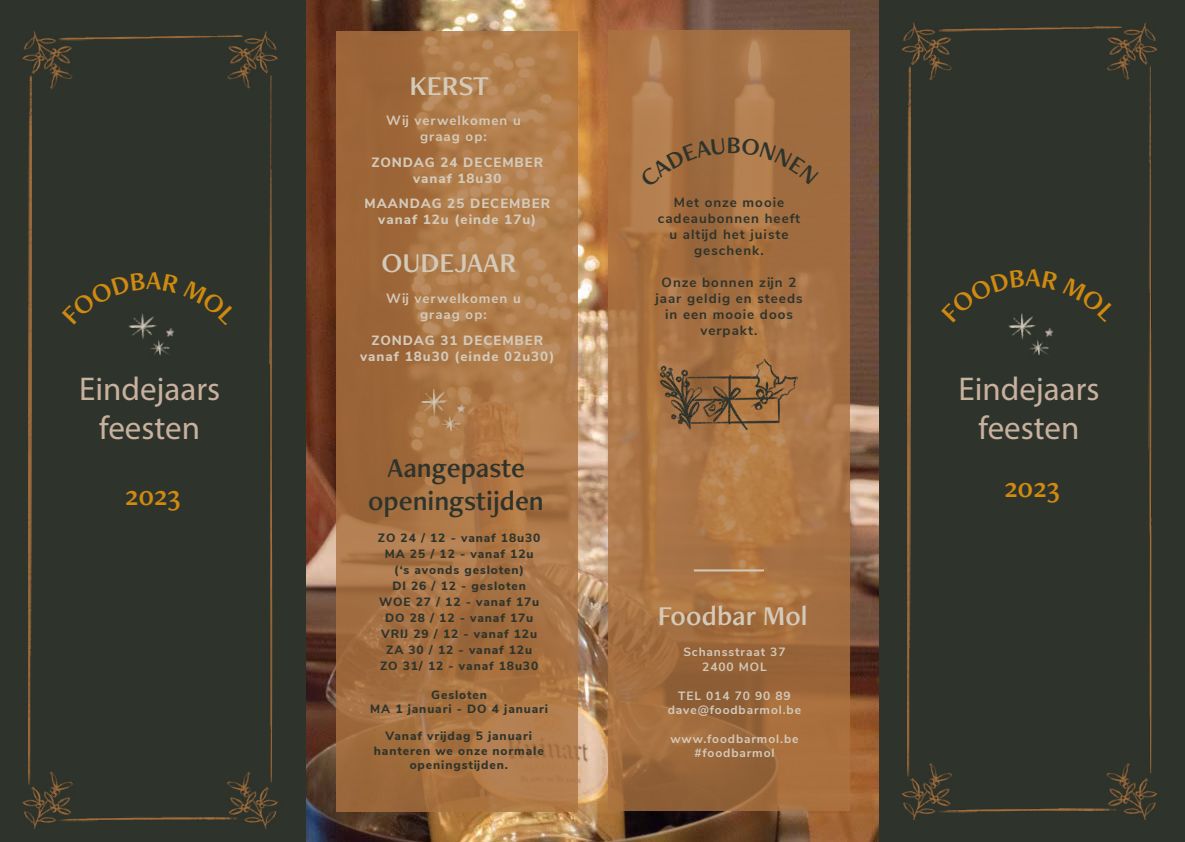
<style>
.page{position:relative;width:1185px;height:842px;background:#fff}
.page>*{position:absolute;margin:0;border:0;box-sizing:border-box;transform-origin:0 0}
.t1{font:33px/39.6px "Myriad Pro";color:#c8b19e;text-align:center}
.t2{font:28.6px "Freight Neo Pro Semi";color:#d08a10}
.t3{font:28.3px/33.9px "Freight Neo Pro Semi";color:#2e342c;text-align:center}
.t4{font:28.3px "Freight Neo Pro Semi";color:#d4caba}
.t5{font:700 13.4px/16.1px "Nunito Sans";letter-spacing:.075em;color:#2e342c;text-align:center}
.t6{font:800 13.4px/16.1px "Nunito Sans";letter-spacing:.075em;color:#d4caba;text-align:center}
.t7{font:700 13.4px/16.1px "Nunito Sans";letter-spacing:.075em;color:#d4caba;text-align:center}
.t8{font:800 12px/16px "Nunito Sans";letter-spacing:.075em;color:#2e342c;text-align:center}
.t9{font:700 12px/14.4px "Nunito Sans";letter-spacing:.075em;color:#d4caba;text-align:center}
</style>
<div class="page">
<img style="left:306px;top:0;width:573px;height:842px">
<div style="left:879px;top:0;width:306px;height:842px;background:#2e342c"></div>
<svg style="left:608px;top:30px;width:242px;height:780px;background:#a67042"></svg>
<svg style="left:336px;top:31px;width:242px;height:780px;background:#a97445"></svg>
<img style="left:908px;top:86px;width:2px;height:671px">
<img style="left:1148px;top:86px;width:4px;height:671px">
<img style="left:966px;top:27px;width:126px;height:4px">
<img style="left:966px;top:808px;width:126px;height:5px">
<img style="left:901px;top:23px;width:65px;height:63px">
<img style="left:901px;top:757px;width:65px;height:63px">
<img style="left:1092px;top:23px;width:66px;height:63px">
<img style="left:1092px;top:757px;width:66px;height:63px">
<img style="left:1008px;top:322px;width:28px;height:18px">
<img style="left:1030px;top:339px;width:19px;height:17px">
<svg style="left:1046px;top:329px;width:7px;height:7px"></svg>
<img style="left:420px;top:389px;width:28px;height:26px">
<img style="left:442px;top:415px;width:20px;height:19px">
<svg style="left:458px;top:405px;width:7px;height:7px"></svg>
<img style="left:660px;top:358px;width:138px;height:72px">
<hr style="left:694px;top:569px;width:70px;height:2px;background:#d4caba">
<div style="left:0;top:0;width:306px;height:842px;background:#2e342c"></div>
<img style="left:29px;top:94px;width:2px;height:672px">
<img style="left:269px;top:94px;width:4px;height:672px">
<img style="left:86px;top:35px;width:127px;height:5px">
<img style="left:86px;top:817px;width:127px;height:5px">
<img style="left:22px;top:31px;width:64px;height:63px">
<img style="left:22px;top:766px;width:64px;height:63px">
<img style="left:213px;top:31px;width:65px;height:63px">
<img style="left:213px;top:766px;width:65px;height:63px">
<img style="left:150px;top:340px;width:20px;height:16px">
<svg style="left:1013px;top:313px;width:20px;height:9px"></svg>
<svg style="left:639px;top:137px;width:180px;height:51px;background:#a77345"></svg>
<svg style="left:128px;top:313px;width:47px;height:23px"></svg>
<h1 class="t1" style="left:79px;top:368px;width:143px">Eindejaars feesten</h1>
<h2 class="t2" style="left:125px;top:477px;width:57px">2023</h2>
<h3 class="t4" style="left:410px;top:67px;width:81px">KERST</h3>
<p class="t7" style="left:386px;top:111px;width:136px">Wij verwelkomen u graag op:</p>
<p class="t6" style="left:371px;top:154px;width:173px">ZONDAG 24 DECEMBER vanaf 18u30</p>
<p class="t6" style="left:364px;top:195px;width:187px">MAANDAG 25 DECEMBER vanaf 12u (einde 17u)</p>
<h3 class="t4" style="left:382px;top:243px;width:136px">OUDEJAAR</h3>
<p class="t7" style="left:386px;top:290px;width:136px">Wij verwelkomen u graag op:</p>
<p class="t6" style="left:360px;top:332px;width:196px">ZONDAG 31 DECEMBER vanaf 18u30 (einde 02u30)</p>
<h3 class="t3" style="left:368px;top:450px;width:177px">Aangepaste openingstijden</h3>
<p class="t8" style="left:378px;top:529px;width:164px">ZO 24 / 12 - vanaf 18u30<br>MA 25 / 12 - vanaf 12u (‘s avonds gesloten)<br>DI 26 / 12 - gesloten<br>WOE 27 / 12 - vanaf 17u<br>DO 28 / 12 - vanaf 17u<br>VRIJ 29 / 12 - vanaf 12u<br>ZA 30 / 12 - vanaf 12u<br>ZO 31/ 12 - vanaf 18u30</p>
<p class="t8" style="left:370px;top:687px;width:179px;line-height:14.4px">Gesloten<br>MA 1 januari - DO 4 januari</p>
<p class="t8" style="left:374px;top:728px;width:171px;line-height:14.4px">Vanaf vrijdag 5 januari hanteren we onze normale openingstijden.</p>
<p class="t5" style="left:658px;top:193px;width:144px">Met onze mooie cadeaubonnen heeft u altijd het juiste geschenk.</p>
<p class="t5" style="left:655px;top:273px;width:149px">Onze bonnen zijn 2 jaar geldig en steeds in een mooie doos verpakt.</p>
<h3 class="t4" style="left:658px;top:596px;width:151px">Foodbar Mol</h3>
<p class="t9" style="left:683px;top:644px;width:104px">Schansstraat 37<br>2400 MOL</p>
<p class="t9" style="left:668px;top:687px;width:135px">TEL 014 70 90 89 dave@foodbarmol.be</p>
<p class="t9" style="left:670px;top:731px;width:130px">www.foodbarmol.be #foodbarmol</p>
<h1 class="t1" style="left:958px;top:368px;width:143px">Eindejaars feesten</h1>
<h2 class="t2" style="left:1004px;top:468px;width:57px">2023</h2>
</div>
